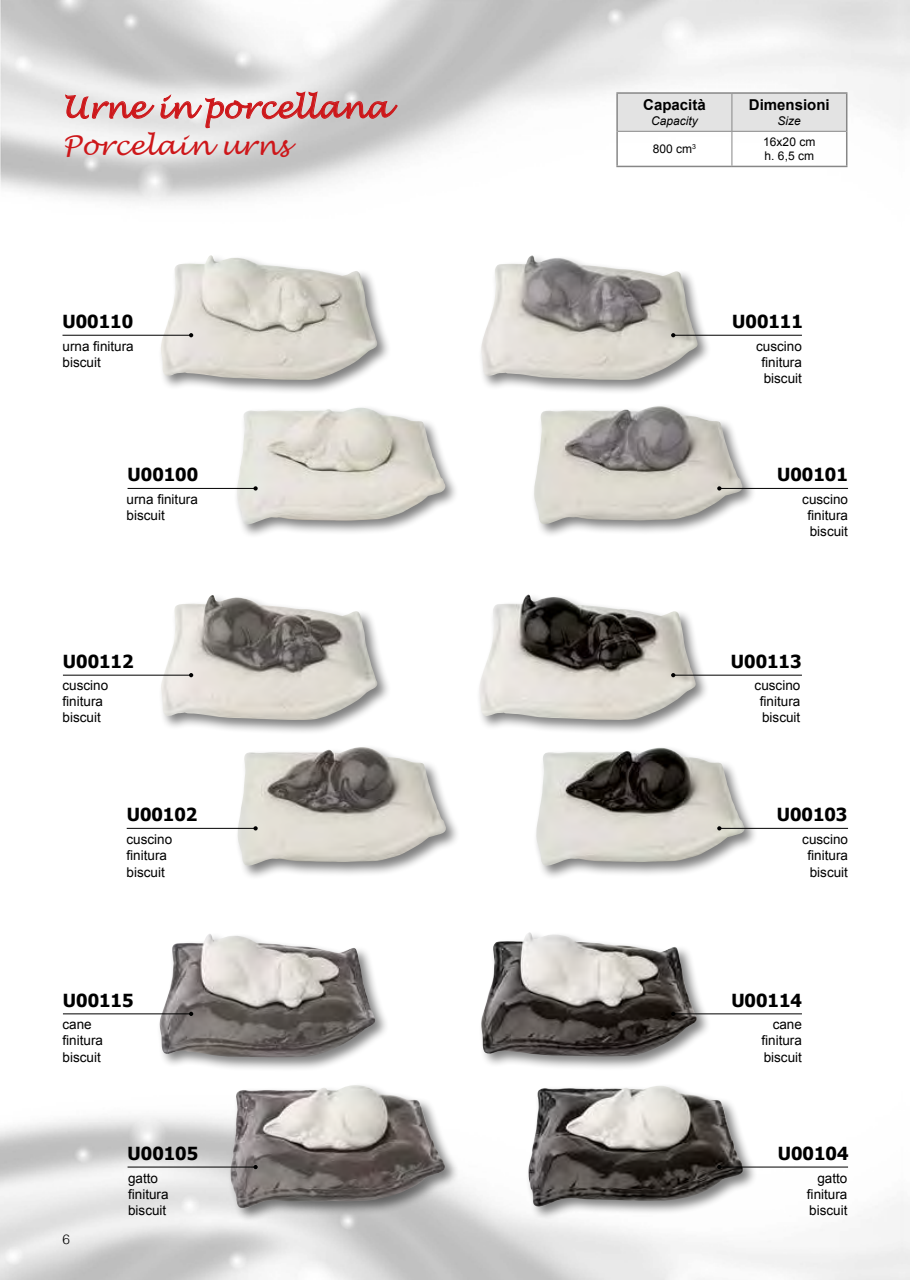
<style>
.page{position:relative;width:910px;height:1280px;background:#fff}
.page>*{position:absolute;margin:0;border:0;box-sizing:border-box;transform-origin:0 0}
.t1{font:italic 30px "Lucida Handwriting";color:#cd171a}
.t2{font:italic 27px "Lucida Handwriting";color:#cd171a}
.t3{font:700 18px "Tahoma";color:#000}
.t4{font:700 15px "Arial";color:#000}
.t5{font:13.5px/16.2px "Arial";color:#000}
.t6{font:300 13.5px "Helvetica";color:#000}
.t7{font:12px/14.4px "Arial";color:#000}
.t8{font:italic 12px "Arial";color:#000}
</style>
<div class="page">
<div style="left:158px;top:253px;width:234px;height:142px;background:#000;opacity:.5"></div>
<img style="left:161px;top:255px;width:217px;height:125px">
<div style="left:234px;top:405px;width:226px;height:134px;background:#000;opacity:.5"></div>
<img style="left:237px;top:408px;width:209px;height:117px">
<div style="left:158px;top:592px;width:234px;height:143px;background:#000;opacity:.5"></div>
<img style="left:161px;top:595px;width:217px;height:125px">
<div style="left:234px;top:744px;width:227px;height:136px;background:#000;opacity:.5"></div>
<img style="left:237px;top:747px;width:210px;height:119px">
<div style="left:476px;top:592px;width:234px;height:143px;background:#000;opacity:.5"></div>
<img style="left:479px;top:594px;width:218px;height:126px">
<div style="left:533px;top:745px;width:226px;height:135px;background:#000;opacity:.5"></div>
<img style="left:536px;top:748px;width:210px;height:118px">
<div style="left:478px;top:253px;width:234px;height:142px;background:#000;opacity:.5"></div>
<img style="left:481px;top:255px;width:218px;height:125px">
<div style="left:531px;top:403px;width:226px;height:136px;background:#000;opacity:.5"></div>
<img style="left:534px;top:406px;width:209px;height:118px">
<svg style="left:65px;top:90px;width:333px;height:39px;background:#ddc5c5"></svg>
<hr style="left:63px;top:335px;width:127px;height:1px;background:#000">
<svg style="left:189px;top:333px;width:4px;height:4px"></svg>
<hr style="left:63px;top:675px;width:127px;height:1px;background:#000">
<svg style="left:189px;top:673px;width:4px;height:4px"></svg>
<hr style="left:128px;top:488px;width:127px;height:1px;background:#000">
<svg style="left:253px;top:486px;width:5px;height:4px"></svg>
<hr style="left:127px;top:828px;width:127px;height:1px;background:#000">
<svg style="left:253px;top:826px;width:5px;height:4px"></svg>
<hr style="left:674px;top:335px;width:128px;height:1px;background:#000">
<svg style="left:671px;top:333px;width:4px;height:4px"></svg>
<hr style="left:674px;top:675px;width:128px;height:1px;background:#000">
<svg style="left:671px;top:673px;width:4px;height:4px"></svg>
<hr style="left:720px;top:488px;width:128px;height:1px;background:#000">
<svg style="left:717px;top:486px;width:4px;height:4px"></svg>
<hr style="left:720px;top:828px;width:128px;height:1px;background:#000">
<svg style="left:717px;top:826px;width:4px;height:4px"></svg>
<div style="left:156px;top:931px;width:234px;height:141px;background:#000;opacity:.5"></div>
<img style="left:159px;top:934px;width:217px;height:123px">
<div style="left:227px;top:1082px;width:233px;height:141px;background:#000;opacity:.5"></div>
<img style="left:230px;top:1085px;width:216px;height:124px">
<div style="left:478px;top:930px;width:234px;height:141px;background:#000;opacity:.5"></div>
<img style="left:481px;top:932px;width:217px;height:124px">
<div style="left:525px;top:1083px;width:233px;height:138px;background:#000;opacity:.5"></div>
<img style="left:528px;top:1086px;width:216px;height:121px">
<hr style="left:63px;top:1013px;width:127px;height:1px;background:#000">
<svg style="left:189px;top:1012px;width:4px;height:4px"></svg>
<hr style="left:128px;top:1167px;width:127px;height:1px;background:#000">
<svg style="left:253px;top:1165px;width:5px;height:4px"></svg>
<hr style="left:674px;top:1013px;width:128px;height:1px;background:#000">
<svg style="left:671px;top:1012px;width:4px;height:4px"></svg>
<hr style="left:720px;top:1167px;width:128px;height:1px;background:#000">
<svg style="left:717px;top:1165px;width:4px;height:4px"></svg>
<div style="left:618px;top:94px;width:228px;height:37px;background:#e3e3e3"></div>
<hr style="left:616px;top:92px;width:116px;height:2px;background:#878787">
<hr style="left:616px;top:94px;width:2px;height:37px;background:#878787">
<hr style="left:732px;top:92px;width:115px;height:2px;background:#878787">
<hr style="left:846px;top:94px;width:1px;height:37px;background:#878787">
<hr style="left:616px;top:131px;width:2px;height:35px;background:#878787">
<hr style="left:846px;top:131px;width:1px;height:35px;background:#878787">
<hr style="left:616px;top:166px;width:116px;height:1px;background:#878787">
<hr style="left:732px;top:166px;width:115px;height:1px;background:#878787">
<hr style="left:731px;top:94px;width:1px;height:37px;background:#878787">
<hr style="left:618px;top:131px;width:114px;height:1px;background:#878787">
<hr style="left:732px;top:131px;width:114px;height:1px;background:#878787">
<hr style="left:731px;top:132px;width:1px;height:34px;background:#878787">
<h1 class="t1" style="left:63px;top:89px;width:328px">Urne in porcellana</h1>
<h2 class="t2" style="left:63px;top:130px;width:228px">Porcelain urns</h2>
<p class="t4" style="left:643px;top:95px;width:64px">Capacità</p>
<p class="t8" style="left:651px;top:113px;width:48px">Capacity</p>
<p class="t4" style="left:749px;top:95px;width:82px">Dimensioni</p>
<p class="t8" style="left:778px;top:113px;width:25px">Size</p>
<p class="t7" style="left:653px;top:142px;width:45px">800 cm<sup>3</sup></p>
<p class="t7" style="left:763px;top:135px;width:54px">16x20 cm h. 6,5 cm</p>
<h3 class="t3" style="left:63px;top:309px;width:72px">U00110</h3>
<h3 class="t3" style="left:732px;top:309px;width:72px">U00111</h3>
<p class="t5" style="left:63px;top:338px;width:73px">urna finitura biscuit</p>
<p class="t5" style="left:756px;top:338px;width:47px;text-align:center">cuscino finitura biscuit</p>
<h3 class="t3" style="left:128px;top:462px;width:72px">U00100</h3>
<h3 class="t3" style="left:777px;top:462px;width:72px">U00101</h3>
<p class="t5" style="left:127px;top:491px;width:73px">urna finitura biscuit</p>
<p class="t5" style="left:802px;top:491px;width:47px;text-align:center">cuscino finitura biscuit</p>
<h3 class="t3" style="left:63px;top:649px;width:72px">U00112</h3>
<h3 class="t3" style="left:731px;top:649px;width:72px">U00113</h3>
<p class="t5" style="left:63px;top:677px;width:47px">cuscino finitura biscuit</p>
<p class="t5" style="left:755px;top:677px;width:47px;text-align:center">cuscino finitura biscuit</p>
<h3 class="t3" style="left:127px;top:802px;width:72px">U00102</h3>
<h3 class="t3" style="left:777px;top:802px;width:72px">U00103</h3>
<p class="t5" style="left:127px;top:831px;width:47px">cuscino finitura biscuit</p>
<p class="t5" style="left:802px;top:831px;width:47px;text-align:center">cuscino finitura biscuit</p>
<h3 class="t3" style="left:63px;top:987px;width:72px">U00115</h3>
<h3 class="t3" style="left:731px;top:987px;width:72px">U00114</h3>
<p class="t5" style="left:63px;top:1016px;width:42px">cane finitura biscuit</p>
<p class="t5" style="left:761px;top:1016px;width:42px;text-align:justify;text-indent:11px">cane finitura biscuit</p>
<h3 class="t3" style="left:128px;top:1141px;width:72px">U00105</h3>
<h3 class="t3" style="left:778px;top:1141px;width:72px">U00104</h3>
<p class="t5" style="left:128px;top:1170px;width:42px">gatto finitura biscuit</p>
<p class="t5" style="left:807px;top:1170px;width:42px;text-align:justify;text-indent:10px">gatto finitura biscuit</p>
<p class="t6" style="left:63px;top:1228px;width:9px">6</p>
</div>
